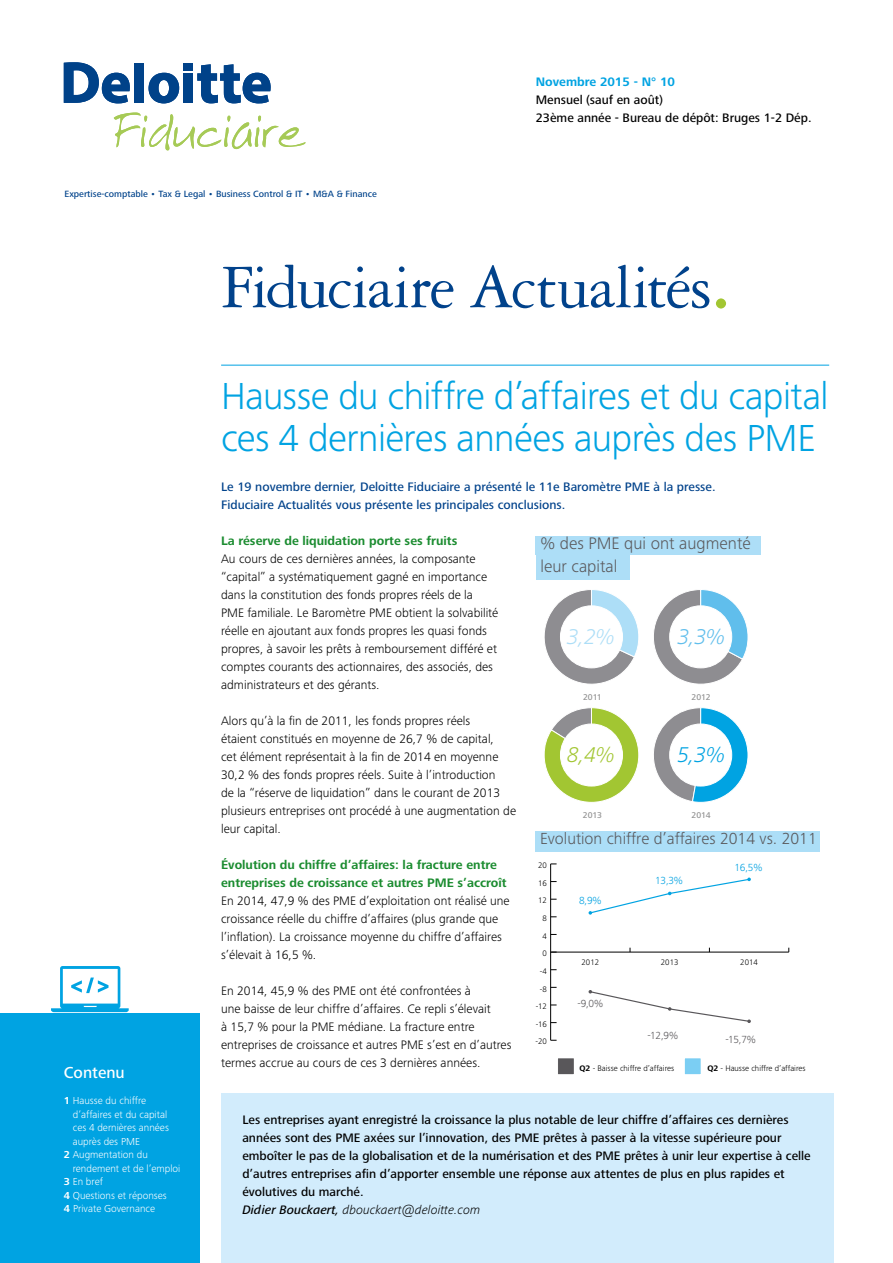
<style>
.page{position:relative;width:893px;height:1263px;background:#fff}
.page>*{position:absolute;margin:0;border:0;box-sizing:border-box;transform-origin:0 0}
.t1{font:66px "Garamond 3 LT Std";letter-spacing:-.025em;color:#01428b}
.t2{font:300 39px/42px "Frutiger Next Pro";letter-spacing:-.015em;color:#00a3e2}
.t3{font:italic 300 22.2px "Frutiger Next Pro";color:#addef7}
.t4{font:italic 300 22.2px "Frutiger Next Pro";color:#60beec}
.t5{font:italic 300 22.2px "Frutiger Next Pro";color:#a2c632}
.t6{font:italic 300 22.2px "Frutiger Next Pro";color:#00a3e2}
.t7{font:300 17.4px/22.4px "Frutiger Next Pro";color:#5a585b}
.t8{font:300 16.65px "Frutiger Next Pro";color:#59575a}
.t9{font:500 16.5px "Frutiger Next Pro";color:#fff}
.t10{font:300 12.75px/18px "Frutiger Next Pro";color:#000}
.t11{font:500 12.75px/18px "Frutiger Next Pro";color:#000}
.t12{font:500 12.75px/18px "Frutiger Next Pro";color:#01428b}
.t13{font:700 12.75px/18px "Frutiger Next Pro";color:#1b8c30}
.t14{font:700 12.75px "Frutiger Next Pro";color:#00a3e2}
.t15{font:300 10.65px "Frutiger Next Pro";color:#59575a}
.t16{font:300 10.65px "Frutiger Next Pro";color:#00a1e1}
.t17{font:300 10.5px "Frutiger Next Pro";color:#fff}
.t18{font:500 9.45px "Frutiger Next Pro";color:#00438b}
.t19{font:500 8.7px "Frutiger Next Pro";letter-spacing:-.015em;color:#929292}
.t20{font:300 8.25px "Frutiger Next Pro";color:#000}
.s1{font-size:103.5px;color:#a2c632}
.s2{font-weight:700}
.s3{font-style:italic}
.s4{font-weight:300;font-style:italic}
</style>
<div class="page">
<div style="left:0;top:1014px;width:200px;height:249px;background:#00a3e2"></div>
<div style="left:134px;top:63px;width:10px;height:40px;background:#004289"></div>
<svg style="left:149px;top:73px;width:30px;height:30px"></svg>
<div style="left:183px;top:73px;width:10px;height:30px;background:#004289"></div>
<div style="left:183px;top:63px;width:10px;height:8px;background:#004289"></div>
<svg style="left:197px;top:64px;width:74px;height:39px"></svg>
<svg style="left:64px;top:62px;width:66px;height:41px"></svg>
<svg style="left:114px;top:113px;width:191px;height:37px"></svg>
<hr style="left:221px;top:365px;width:608px;height:1px;background:#00a3e2">
<div style="left:221px;top:1093px;width:612px;height:170px;background:#d2ecfc"></div>
<svg style="left:51px;top:966px;width:78px;height:46px"></svg>
<svg style="left:654px;top:590px;width:94px;height:94px"></svg>
<div style="left:670px;top:606px;width:62px;height:62px;background:#fff;border-radius:50%"></div>
<div style="left:669px;top:605px;width:63px;height:63px;border:1px solid #fff;border-radius:50%"></div>
<svg style="left:544px;top:590px;width:95px;height:94px"></svg>
<div style="left:560px;top:606px;width:62px;height:62px;background:#fff;border-radius:50%"></div>
<div style="left:560px;top:605px;width:63px;height:63px;border:1px solid #fff;border-radius:50%"></div>
<svg style="left:654px;top:707px;width:94px;height:96px"></svg>
<div style="left:670px;top:724px;width:62px;height:62px;background:#fff;border-radius:50%"></div>
<div style="left:669px;top:724px;width:63px;height:62px;border:1px solid #fff;border-radius:50%"></div>
<svg style="left:544px;top:707px;width:95px;height:96px"></svg>
<div style="left:560px;top:724px;width:62px;height:62px;background:#fff;border-radius:50%"></div>
<div style="left:560px;top:724px;width:63px;height:62px;border:1px solid #fff;border-radius:50%"></div>
<div style="left:536px;top:555px;width:93px;height:25px;background:#addef7"></div>
<div style="left:536px;top:536px;width:225px;height:19px;background:#addef7"></div>
<div style="left:684px;top:1058px;width:17px;height:17px;background:#7bcef3"></div>
<div style="left:684px;top:1057px;width:17px;height:18px;border:1px solid #fff"></div>
<div style="left:557px;top:1058px;width:17px;height:17px;background:#59575a"></div>
<div style="left:557px;top:1057px;width:18px;height:18px;border:1px solid #fff"></div>
<div style="left:536px;top:831px;width:284px;height:21px;background:#acdef7"></div>
<hr style="left:551px;top:952px;width:238px;height:1px;background:#000">
<hr style="left:550px;top:864px;width:1px;height:176px;background:#000">
<svg style="left:550px;top:948px;width:7px;height:5px"></svg>
<svg style="left:589px;top:990px;width:162px;height:33px"></svg>
<svg style="left:589px;top:877px;width:162px;height:38px"></svg>
<p class="t18" style="left:65px;top:189px;width:314px">Expertise-comptable • Tax &amp; Legal • Business Control &amp; IT • M&amp;A &amp; Finance</p>
<p class="t14" style="left:536px;top:74px;width:141px">Novembre 2015 - N° 10</p>
<p class="t11" style="left:536px;top:91px;width:277px">Mensuel (sauf en août)<br>23ème année - Bureau de dépôt: Bruges 1-2 Dép.</p>
<h1 class="t1" style="left:221px;top:252px;width:514px">Fiduciaire Actualités<span class="s1">.</span></h1>
<p class="t9" style="left:64px;top:1063px;width:63px">Contenu</p>
<p class="t17" style="left:64px;top:1095px;width:84px"><span class="s2">1</span> Hausse du chiffre</p>
<p class="t17" style="left:73px;top:1108px;width:96px">d’affaires et du capital</p>
<p class="t17" style="left:73px;top:1122px;width:98px">ces 4 dernières années</p>
<p class="t17" style="left:73px;top:1135px;width:69px">auprès des PME</p>
<p class="t17" style="left:64px;top:1149px;width:86px"><span class="s2">2</span> Augmentation du</p>
<p class="t17" style="left:73px;top:1162px;width:109px">rendement et de l’emploi</p>
<p class="t17" style="left:64px;top:1176px;width:41px"><span class="s2">3</span> En bref</p>
<p class="t17" style="left:64px;top:1189px;width:104px"><span class="s2">4</span> Questions et réponses</p>
<p class="t17" style="left:64px;top:1203px;width:93px"><span class="s2">4</span> Private Governance</p>
<h2 class="t2" style="left:221px;top:375px;width:609px">Hausse du chiffre d’affaires et du capital ces 4 dernières années auprès des PME</h2>
<p class="t12" style="left:221px;top:478px;width:496px">Le 19 novembre dernier, Deloitte Fiduciaire a présenté le 11e Baromètre PME à la presse.<br>Fiduciaire Actualités vous présente les principales conclusions.</p>
<p class="t13" style="left:221px;top:532px;width:238px">La réserve de liquidation porte ses fruits</p>
<p class="t10" style="left:221px;top:550px;width:279px">Au cours de ces dernières années, la composante “capital” a systématiquement gagné en importance dans la constitution des fonds propres réels de la PME familiale. Le Baromètre PME obtient la solvabilité réelle en ajoutant aux fonds propres les quasi fonds propres, à savoir les prêts à remboursement différé et comptes courants des actionnaires, des associés, des administrateurs et des gérants.</p>
<p class="t10" style="left:221px;top:712px;width:296px">Alors qu’à la fin de 2011, les fonds propres réels<br>étaient constitués en moyenne de 26,7 % de capital,<br>cet élément représentait à la fin de 2014 en moyenne 30,2 % des fonds propres réels. Suite à l’introduction<br>de la “réserve de liquidation” dans le courant de 2013 plusieurs entreprises ont procédé à une augmentation de leur capital.</p>
<p class="t13" style="left:221px;top:856px;width:287px">Évolution du chiffre d’affaires: la fracture entre entreprises de croissance et autres PME s’accroît</p>
<p class="t10" style="left:221px;top:892px;width:290px">En 2014, 47,9 % des PME d’exploitation ont réalisé une croissance réelle du chiffre d’affaires (plus grande que l’inflation). La croissance moyenne du chiffre d’affaires s’élevait à 16,5 %.</p>
<p class="t10" style="left:221px;top:982px;width:292px">En 2014, 45,9 % des PME ont été confrontées à<br>une baisse de leur chiffre d’affaires. Ce repli s’élevait<br>à 15,7 % pour la PME médiane. La fracture entre entreprises de croissance et autres PME s’est en d’autres termes accrue au cours de ces 3 dernières années.</p>
<h3 class="t7" style="left:540px;top:532px;width:212px">% des PME qui ont augmenté leur capital</h3>
<h3 class="t3" style="left:567px;top:624px;width:49px">3,2%</h3>
<h3 class="t4" style="left:678px;top:624px;width:49px">3,3%</h3>
<p class="t19" style="left:583px;top:692px;width:20px">2011</p>
<p class="t19" style="left:692px;top:692px;width:20px">2012</p>
<h3 class="t5" style="left:567px;top:742px;width:49px">8,4%</h3>
<h3 class="t6" style="left:677px;top:742px;width:49px">5,3%</h3>
<p class="t19" style="left:583px;top:810px;width:21px">2013</p>
<p class="t19" style="left:692px;top:810px;width:21px">2014</p>
<h3 class="t8" style="left:540px;top:829px;width:278px">Evolution chiffre d’affaires 2014 vs. 2011</h3>
<p class="t20" style="left:538px;top:861px;width:10px">20</p>
<p class="t16" style="left:735px;top:861px;width:29px">16,5%</p>
<p class="t16" style="left:655px;top:874px;width:29px">13,3%</p>
<p class="t20" style="left:538px;top:878px;width:10px">16</p>
<p class="t16" style="left:579px;top:894px;width:24px">8,9%</p>
<p class="t20" style="left:538px;top:896px;width:10px">12</p>
<p class="t20" style="left:542px;top:913px;width:6px">8</p>
<p class="t20" style="left:542px;top:931px;width:6px">4</p>
<p class="t20" style="left:542px;top:949px;width:6px">0</p>
<p class="t20" style="left:581px;top:957px;width:19px">2012</p>
<p class="t20" style="left:661px;top:957px;width:19px">2013</p>
<p class="t20" style="left:740px;top:957px;width:19px">2014</p>
<p class="t20" style="left:540px;top:966px;width:9px">-4</p>
<p class="t20" style="left:540px;top:984px;width:9px">-8</p>
<p class="t15" style="left:577px;top:997px;width:27px">-9,0%</p>
<p class="t20" style="left:536px;top:1002px;width:13px">-12</p>
<p class="t20" style="left:536px;top:1019px;width:13px">-16</p>
<p class="t15" style="left:648px;top:1029px;width:32px">-12,9%</p>
<p class="t15" style="left:725px;top:1033px;width:32px">-15,7%</p>
<p class="t20" style="left:535px;top:1037px;width:13px">-20</p>
<p class="t20" style="left:580px;top:1063px;width:96px"><span class="s2">Q2</span> - Baisse chiffre d’affaires</p>
<p class="t20" style="left:707px;top:1063px;width:100px"><span class="s2">Q2</span> - Hausse chiffre d’affaires</p>
<p class="t11" style="left:242px;top:1111px;width:570px">Les entreprises ayant enregistré la croissance la plus notable de leur chiffre d’affaires ces dernières années sont des PME axées sur l’innovation, des PME prêtes à passer à la vitesse supérieure pour emboîter le pas de la globalisation et de la numérisation et des PME prêtes à unir leur expertise à celle d’autres entreprises afin d’apporter ensemble une réponse aux attentes de plus en plus rapides et évolutives du marché.<br><span class="s3">Didier Bouckaert,</span> <span class="s4">dbouckaert@deloitte.com</span></p>
</div>
